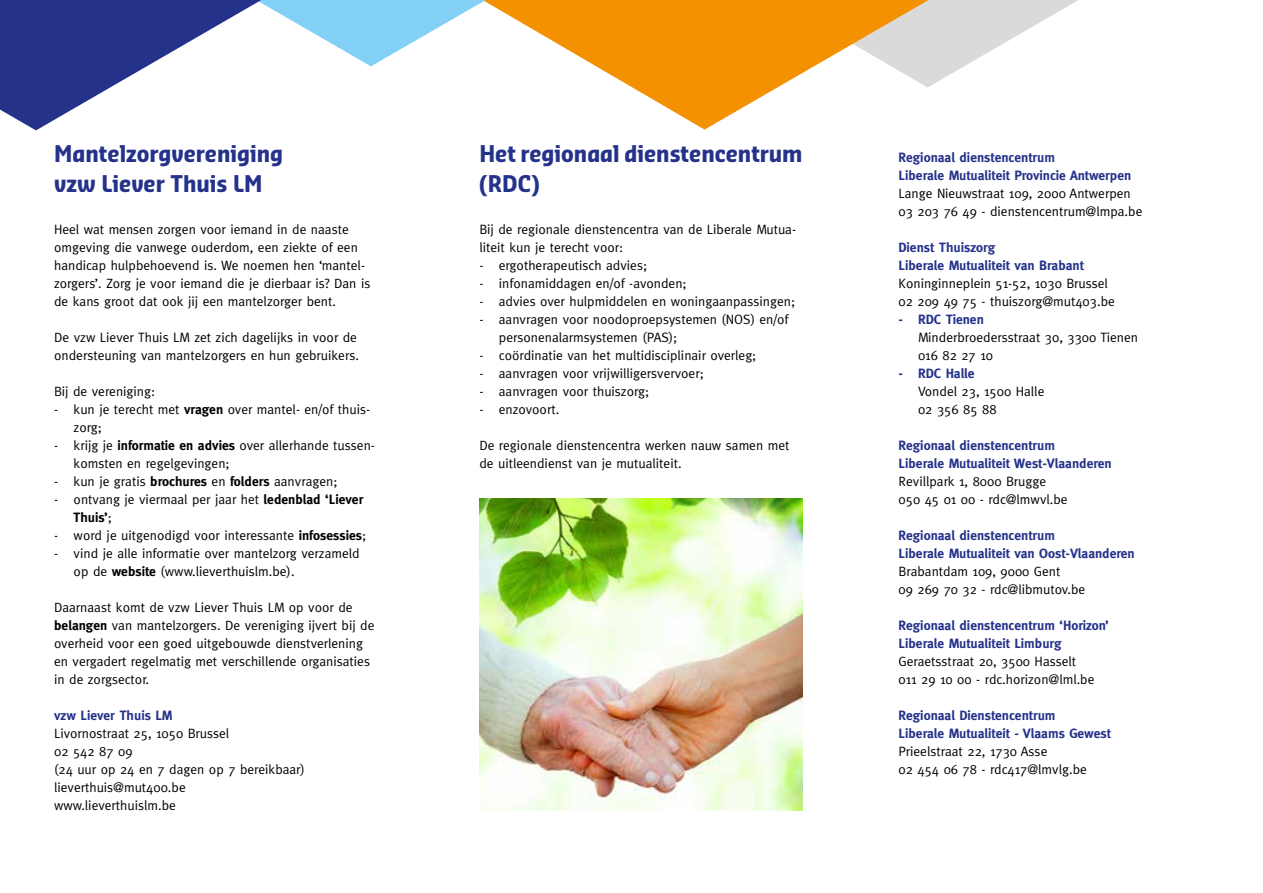
<style>
.page{position:relative;width:1263px;height:893px;background:#fff}
.page>*{position:absolute;margin:0;border:0;box-sizing:border-box;transform-origin:0 0}
.t1{font:700 22.5px/30px "Sansa Con Pro";color:#25328a}
.t2{font:13.5px/18px "Meta";color:#000}
.t3{font:700 13.5px/18px "Meta";color:#25328a}
.s1{font-weight:700}
</style>
<div class="page">
<img style="left:479px;top:499px;width:323px;height:311px">
<svg style="left:928px;top:0;width:150px;height:87px"></svg>
<svg style="left:486px;top:0;width:442px;height:130px"></svg>
<svg style="left:0;top:0;width:486px;height:130px"></svg>
<h1 class="t1" style="left:54px;top:138px;width:231px">Mantelzorgvereniging vzw Liever Thuis LM</h1>
<p class="t2" style="left:54px;top:220px;width:318px">Heel wat mensen zorgen voor iemand in de naaste omgeving die vanwege ouderdom, een ziekte of een handicap hulpbehoevend is. We noemen hen ‘mantel&shy;zorgers’. Zorg je voor iemand die je dierbaar is? Dan is de kans groot dat ook jij een mantelzorger bent.</p>
<p class="t2" style="left:54px;top:328px;width:306px">De vzw Liever Thuis LM zet zich dagelijks in voor de ondersteuning van mantelzorgers en hun gebruikers.</p>
<p class="t2" style="left:54px;top:382px;width:103px">Bij de vereniging:</p>
<p class="t2" style="left:74px;top:400px;width:298px;text-indent:-19px">- kun je terecht met <span class="s1">vragen</span> over mantel- en/of thuis&shy;zorg;</p>
<p class="t2" style="left:74px;top:436px;width:303px;text-indent:-19px">- krijg je <span class="s1">informatie en advies</span> over allerhande tussen&shy;komsten en regelgevingen;</p>
<p class="t2" style="left:54px;top:472px;width:285px">- kun je gratis <span class="s1">brochures</span> en <span class="s1">folders</span> aanvragen;</p>
<p class="t2" style="left:74px;top:490px;width:291px;text-indent:-19px">- ontvang je viermaal per jaar het <span class="s1">ledenblad ‘Liever<br>Thuis’</span>;</p>
<p class="t2" style="left:54px;top:526px;width:314px">- word je uitgenodigd voor interessante <span class="s1">infosessies</span>;</p>
<p class="t2" style="left:74px;top:544px;width:288px;text-indent:-19px">- vind je alle informatie over mantelzorg verzameld op de <span class="s1">website</span> (www.lieverthuislm.be).</p>
<p class="t2" style="left:54px;top:598px;width:322px">Daarnaast komt de vzw Liever Thuis LM op voor de <span class="s1">belangen</span> van mantelzorgers. De vereniging ijvert bij de overheid voor een goed uitgebouwde dienstverlening en vergadert regelmatig met verschillende organisaties in de zorgsector.</p>
<p class="t3" style="left:54px;top:706px;width:120px">vzw Liever Thuis LM</p>
<p class="t2" style="left:54px;top:724px;width:252px">Livornostraat 25, 1050 Brussel<br>02 542 87 09<br>(24 uur op 24 en 7 dagen op 7 bereikbaar) lieverthuis@mut400.be www.lieverthuislm.be</p>
<h1 class="t1" style="left:479px;top:138px;width:325px">Het regionaal dienstencentrum (RDC)</h1>
<p class="t2" style="left:479px;top:220px;width:318px">Bij de regionale dienstencentra van de Liberale Mutua&shy;liteit kun je terecht voor:</p>
<p class="t2" style="left:479px;top:256px;width:169px">- ergotherapeutisch advies;</p>
<p class="t2" style="left:479px;top:274px;width:209px">- infonamiddagen en/of -avonden;</p>
<p class="t2" style="left:479px;top:292px;width:317px">- advies over hulpmiddelen en woningaanpassingen;</p>
<p class="t2" style="left:499px;top:310px;width:291px;text-indent:-19px">- aanvragen voor noodoproepsystemen (NOS) en/of personenalarmsystemen (PAS);</p>
<p class="t2" style="left:479px;top:346px;width:278px">- coördinatie van het multidisciplinair overleg;</p>
<p class="t2" style="left:479px;top:364px;width:226px">- aanvragen voor vrijwilligersvervoer;</p>
<p class="t2" style="left:479px;top:382px;width:171px">- aanvragen voor thuiszorg;</p>
<p class="t2" style="left:479px;top:400px;width:81px">- enzovoort.</p>
<p class="t2" style="left:479px;top:436px;width:312px">De regionale dienstencentra werken nauw samen met de uitleendienst van je mutualiteit.</p>
<p class="t3" style="left:898px;top:148px;width:234px">Regionaal dienstencentrum<br>Liberale Mutualiteit Provincie Antwerpen</p>
<p class="t2" style="left:898px;top:184px;width:245px">Lange Nieuwstraat 109, 2000 Antwerpen<br>03 203 76 49 - dienstencentrum@lmpa.be</p>
<p class="t3" style="left:898px;top:238px;width:187px">Dienst Thuiszorg<br>Liberale Mutualiteit van Brabant</p>
<p class="t2" style="left:898px;top:274px;width:218px">Koninginneplein 51-52, 1030 Brussel<br>02 209 49 75 - thuiszorg@mut403.be</p>
<p class="t3" style="left:898px;top:310px;width:87px">- RDC Tienen</p>
<p class="t2" style="left:918px;top:328px;width:222px">Minderbroedersstraat 30, 3300 Tienen<br>016 82 27 10</p>
<p class="t3" style="left:898px;top:364px;width:78px">- RDC Halle</p>
<p class="t2" style="left:918px;top:382px;width:128px">Vondel 23, 1500 Halle<br>02 356 85 88</p>
<p class="t3" style="left:898px;top:436px;width:215px">Regionaal dienstencentrum<br>Liberale Mutualiteit West-Vlaanderen</p>
<p class="t2" style="left:898px;top:472px;width:171px">Revillpark 1, 8000 Brugge<br>050 45 01 00 - rdc@lmwvl.be</p>
<p class="t3" style="left:898px;top:526px;width:238px">Regionaal dienstencentrum<br>Liberale Mutualiteit van Oost-Vlaanderen</p>
<p class="t2" style="left:898px;top:562px;width:188px">Brabantdam 109, 9000 Gent<br>09 269 70 32 - rdc@libmutov.be</p>
<p class="t3" style="left:898px;top:616px;width:212px">Regionaal dienstencentrum ‘Horizon’<br>Liberale Mutualiteit Limburg</p>
<p class="t2" style="left:898px;top:652px;width:197px">Geraetsstraat 20, 3500 Hasselt<br>011 29 10 00 - rdc.horizon@lml.be</p>
<p class="t3" style="left:898px;top:706px;width:214px">Regionaal Dienstencentrum<br>Liberale Mutualiteit - Vlaams Gewest</p>
<p class="t2" style="left:898px;top:742px;width:190px">Prieelstraat 22, 1730 Asse<br>02 454 06 78 - rdc417@lmvlg.be</p>
</div>
